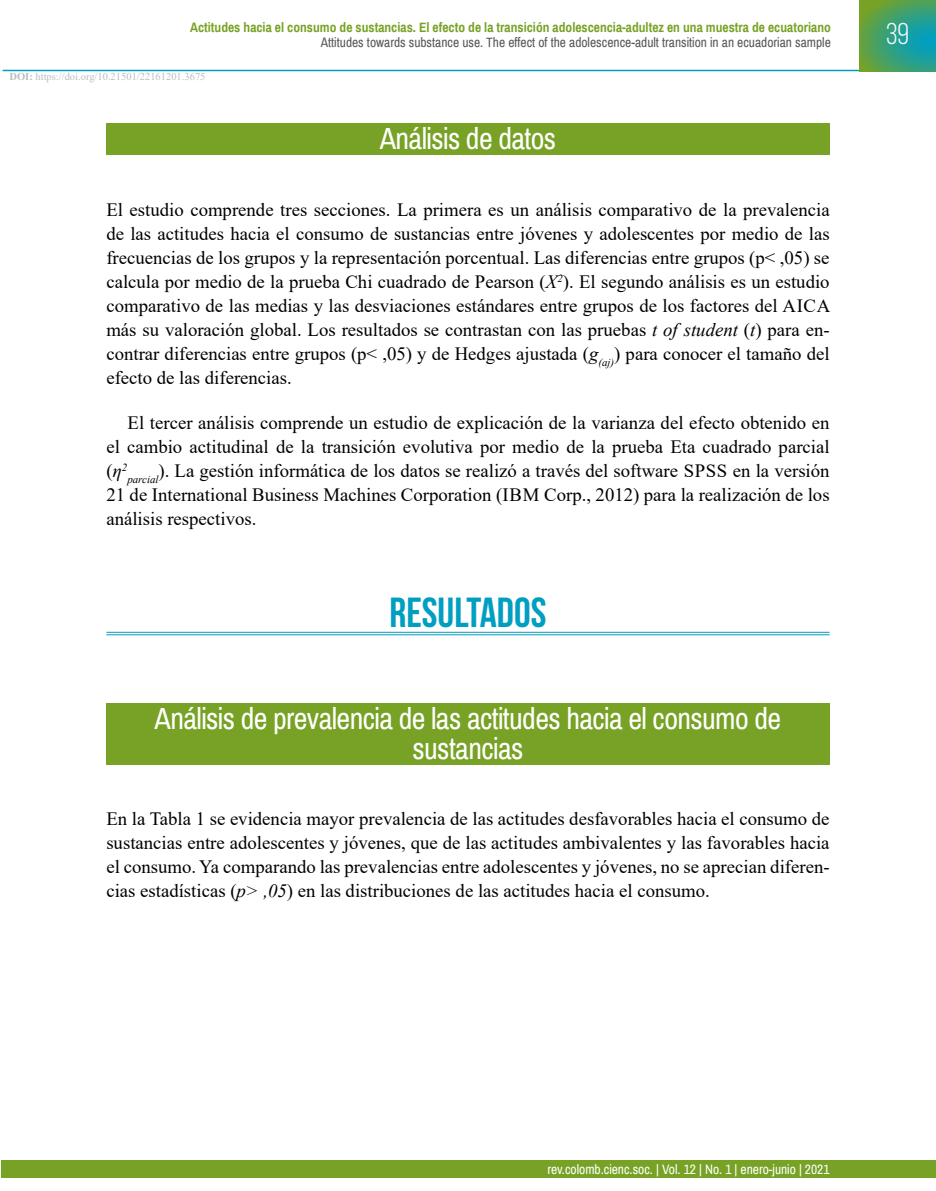
<style>
.page{position:relative;width:936px;height:1191px;background:#fff}
.page>*{position:absolute;margin:0;border:0;box-sizing:border-box;transform-origin:0 0}
.t1{font:700 42px "Bebas Neue";color:#009fc1}
.t2{font:30px/30px "Archivo Narrow";letter-spacing:-.02em;color:#fff;text-align:center}
.t3{font:30px "Bebas Neue";color:#fff}
.t4{font:18.75px/24px "Times New Roman";color:#000;text-align:justify}
.t5{font:700 13.5px "Archivo Narrow";color:#77a225}
.t6{font:13.5px "Archivo Narrow";color:#58585a}
.t7{font:13.5px "Archivo Narrow";color:#fff}
.t8{font:10.5px "Times New Roman";color:#bbbdbe}
.s1{font-weight:700}
.s2{font-style:italic}
</style>
<div class="page">
<div style="left:2px;top:1160px;width:933px;height:18px;background:#77a225"></div>
<hr style="left:3px;top:70px;width:856px;height:1px;background:#009fc1">
<svg style="left:859px;top:0;width:76px;height:71px;background:#3da070"></svg>
<div style="left:106px;top:123px;width:723px;height:32px;background:#77a225"></div>
<hr style="left:106px;top:632px;width:723px;height:1px;background:#009fc1">
<hr style="left:106px;top:634px;width:723px;height:1px;background:#009fc1">
<div style="left:106px;top:703px;width:723px;height:61px;background:#77a225"></div>
<p class="t5" style="left:190px;top:19px;width:642px">Actitudes hacia el consumo de sustancias. El efecto de la transición adolescencia-adultez en una muestra de ecuatoriano</p>
<p class="t6" style="left:321px;top:34px;width:511px">Attitudes towards substance use. The effect of the adolescence-adult transition in an ecuadorian sample</p>
<p class="t8" style="left:10px;top:69px;width:197px"><span class="s1">DOI:</span> https://doi.org/10.21501/22161201.3675</p>
<h2 class="t2" style="left:380px;top:124px;width:178px">Análisis de datos</h2>
<p class="t4" style="left:106px;top:197px;width:725px">El estudio comprende tres secciones. La primera es un análisis comparativo de la prevalencia de las actitudes hacia el consumo de sustancias entre jóvenes y adolescentes por medio de las frecuencias de los grupos y la representación porcentual. Las diferencias entre grupos (p&lt; ,05) se calcula por medio de la prueba Chi cuadrado de Pearson (<span class="s2">X</span><sup>2</sup>). El segundo análisis es un estudio comparativo de las medias y las desviaciones estándares entre grupos de los factores del AICA más su valoración global. Los resultados se contrastan con las pruebas <span class="s2">t of student</span> (<span class="s2">t</span>) para en&shy;contrar diferencias entre grupos (p&lt; ,05) y de Hedges ajustada (<span class="s2">g</span><sub>(aj)</sub>) para conocer el tamaño del efecto de las diferencias.</p>
<p class="t4" style="left:106px;top:410px;width:724px;text-indent:21px">El tercer análisis comprende un estudio de explicación de la varianza del efecto obtenido en el cambio actitudinal de la transición evolutiva por medio de la prueba Eta cuadrado parcial (<span class="s2">η</span><sup>2</sup><sub>parcial</sub>). La gestión informática de los datos se realizó a través del software SPSS en la versión 21 de International Business Machines Corporation (IBM Corp., 2012) para la realización de los análisis respectivos.</p>
<h1 class="t1" style="left:389px;top:589px;width:158px">RESULTADOS</h1>
<h2 class="t2" style="left:154px;top:704px;width:628px">Análisis de prevalencia de las actitudes hacia el consumo de sustancias</h2>
<p class="t4" style="left:106px;top:806px;width:724px">En la Tabla 1 se evidencia mayor prevalencia de las actitudes desfavorables hacia el consumo de sustancias entre adolescentes y jóvenes, que de las actitudes ambivalentes y las favorables hacia el consumo. Ya comparando las prevalencias entre adolescentes y jóvenes, no se aprecian diferen&shy;cias estadísticas (<span class="s2">p&gt; ,05</span>) en las distribuciones de las actitudes hacia el consumo.</p>
<h2 class="t3" style="left:886px;top:18px;width:24px">39</h2>
<p class="t7" style="left:547px;top:1160px;width:284px">rev.colomb.cienc.soc. | Vol. 12 | No. 1 | enero-junio | 2021</p>
</div>
